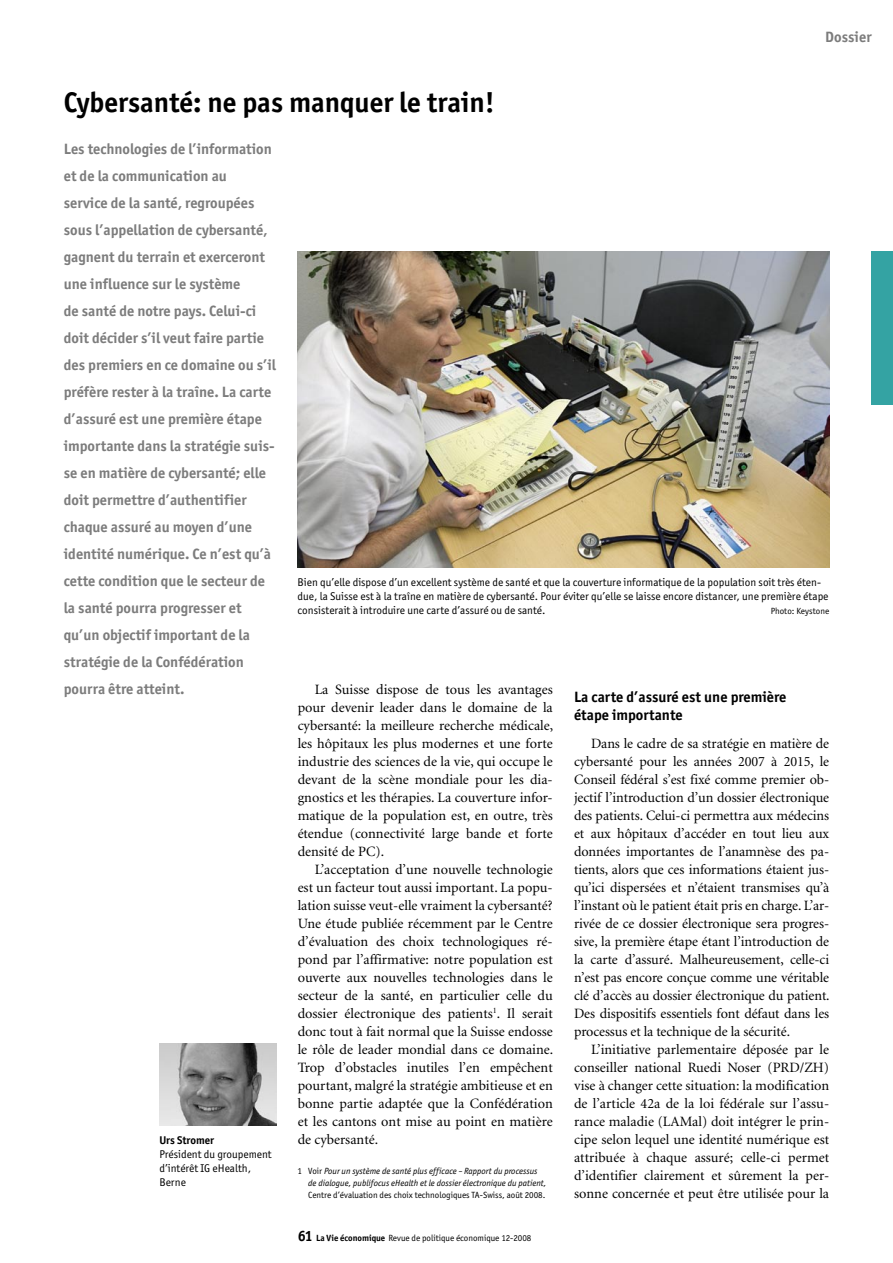
<style>
.page{position:relative;width:893px;height:1263px;background:#fff}
.page>*{position:absolute;margin:0;border:0;box-sizing:border-box;transform-origin:0 0}
._01_Titel{font:700 28.5px "Officina San ITC";color:#000}
._02_Vorspann{font:700 15px/27px "Officina San ITC";color:#7c7c7c}
._04_Zwischentitel_1{font:700 15px/18px "Officina San ITC";color:#000}
.Rubriktitel_links{font:700 15px "Officina San ITC";letter-spacing:.005em;color:#7c7c7c}
._03_Grundschrift{font:14.25px/18px "Minion";color:#000;text-align:justify}
._07_Legende{font:11.25px/14.2px "Officina San ITC";color:#000}
.Autor{font:11.25px/14.2px "Officina San ITC";color:#000}
.Autor-fett{font:700 11.25px "Officina San ITC";letter-spacing:-.005em;color:#000}
._09_Fussnote{font:italic 9px/12px "Officina San ITC";color:#000}
._07_Legende-2{font:9px "Officina San ITC";color:#000}
.s1{font-style:normal}
.s2{font-weight:700;font-size:15px}
.s3{font-weight:700}
</style>
<div class="page">
<div style="left:872px;top:252px;width:21px;height:153px;background:#34a3a3"></div>
<img style="left:159px;top:1044px;width:117px;height:82px">
<img style="left:298px;top:251px;width:531px;height:316px">
<p class="_01_Titel" style="left:64px;top:84px;width:433px">Cybersanté: ne pas manquer le train!</p>
<p class="Rubriktitel_links" style="left:825px;top:27px;width:48px">Dossier</p>
<p class="_02_Vorspann" style="left:64px;top:136px;width:214px">Les technologies de l’information et de la communication au<br>service de la santé, regroupées sous l’appellation de cybersanté, gagnent du terrain et exerceront une influence sur le système<br>de santé de notre pays. Celui-ci doit décider s’il veut faire partie des premiers en ce domaine ou s’il préfère rester à la traîne. La carte d’assuré est une première étape importante dans la stratégie suis&shy;se en matière de cybersanté; elle doit permettre d’authentifier chaque assuré au moyen d’une identité numérique. Ce n’est qu’à cette condition que le secteur de la santé pourra progresser et qu’un objectif important de la stratégie de la Confédération pourra être atteint.</p>
<p class="Autor-fett" style="left:159px;top:1133px;width:56px">Urs Stromer</p>
<p class="Autor" style="left:159px;top:1147px;width:114px">Président du groupement d’intérêt IG eHealth,<br>Berne</p>
<p class="_07_Legende" style="left:298px;top:575px;width:532px">Bien qu’elle dispose d’un excellent système de santé et que la couverture informatique de la population soit très éten&shy;due, la Suisse est à la traîne en matière de cybersanté. Pour éviter qu’elle se laisse encore distancer, une première étape consisterait à introduire une carte d’assuré ou de santé.</p>
<p class="_07_Legende-2" style="left:771px;top:606px;width:60px">Photo: Keystone</p>
<p class="_03_Grundschrift" style="left:298px;top:680px;width:257px;text-indent:17px">La Suisse dispose de tous les avantages pour devenir leader dans le domaine de la cybersanté: la meilleure recherche médicale, les hôpitaux les plus modernes et une forte industrie des sciences de la vie, qui occupe le devant de la scène mondiale pour les dia&shy;gnostics et les thérapies. La couverture infor&shy;matique de la population est, en outre, très étendue (connectivité large bande et forte densité de PC).</p>
<p class="_03_Grundschrift" style="left:298px;top:860px;width:257px;text-indent:17px">L’acceptation d’une nouvelle technologie est un facteur tout aussi important. La popu&shy;lation suisse veut-elle vraiment la cybersanté?<br>Une étude publiée récemment par le Centre d’évaluation des choix technologiques ré&shy;pond par l’affirmative: notre population est ouverte aux nouvelles technologies dans le secteur de la santé, en particulier celle du dossier électronique des patients<sup>1</sup>. Il serait donc tout à fait normal que la Suisse endosse le rôle de leader mondial dans ce domaine.<br>Trop d’obstacles inutiles l’en empêchent pourtant, malgré la stratégie ambitieuse et en bonne partie adaptée que la Confédération et les cantons ont mise au point en matière de cybersanté.</p>
<p class="_09_Fussnote" style="left:308px;top:1164px;width:240px;text-indent:-11px"><span class="s1">1 Voir</span> Pour un système de santé plus efficace – Rapport du processus de dialogue, publifocus eHealth et le dossier électronique du patient,<br><span class="s1">Centre d’évaluation des choix technologiques TA-Swiss, août 2008.</span></p>
<p class="_07_Legende-2" style="left:298px;top:1232px;width:235px"><span class="s2">61</span> <span class="s3">La Vie économique</span> Revue de politique économique 12-2008</p>
<p class="_04_Zwischentitel_1" style="left:574px;top:688px;width:214px">La carte d’assuré est une première étape importante</p>
<p class="_03_Grundschrift" style="left:574px;top:734px;width:257px;text-indent:17px">Dans le cadre de sa stratégie en matière de cybersanté pour les années 2007 à 2015, le Conseil fédéral s’est fixé comme premier ob&shy;jectif l’introduction d’un dossier électronique des patients. Celui-ci permettra aux médecins et aux hôpitaux d’accéder en tout lieu aux données importantes de l’anamnèse des pa&shy;tients, alors que ces informations étaient jus&shy;qu’ici dispersées et n’étaient transmises qu’à l’instant où le patient était pris en charge. L’ar&shy;rivée de ce dossier électronique sera progres&shy;sive, la première étape étant l’introduction de la carte d’assuré. Malheureusement, celle-ci n’est pas encore conçue comme une véritable clé d’accès au dossier électronique du patient.<br>Des dispositifs essentiels font défaut dans les processus et la technique de la sécurité.</p>
<p class="_03_Grundschrift" style="left:574px;top:1040px;width:257px;text-indent:17px">L’initiative parlementaire déposée par le conseiller national Ruedi Noser (PRD/ZH) vise à changer cette situation: la modification de l’article 42a de la loi fédérale sur l’assu&shy;rance maladie (LAMal) doit intégrer le prin&shy;cipe selon lequel une identité numérique est attribuée à chaque assuré; celle-ci permet d’identifier clairement et sûrement la per&shy;sonne concernée et peut être utilisée pour la</p>
</div>
